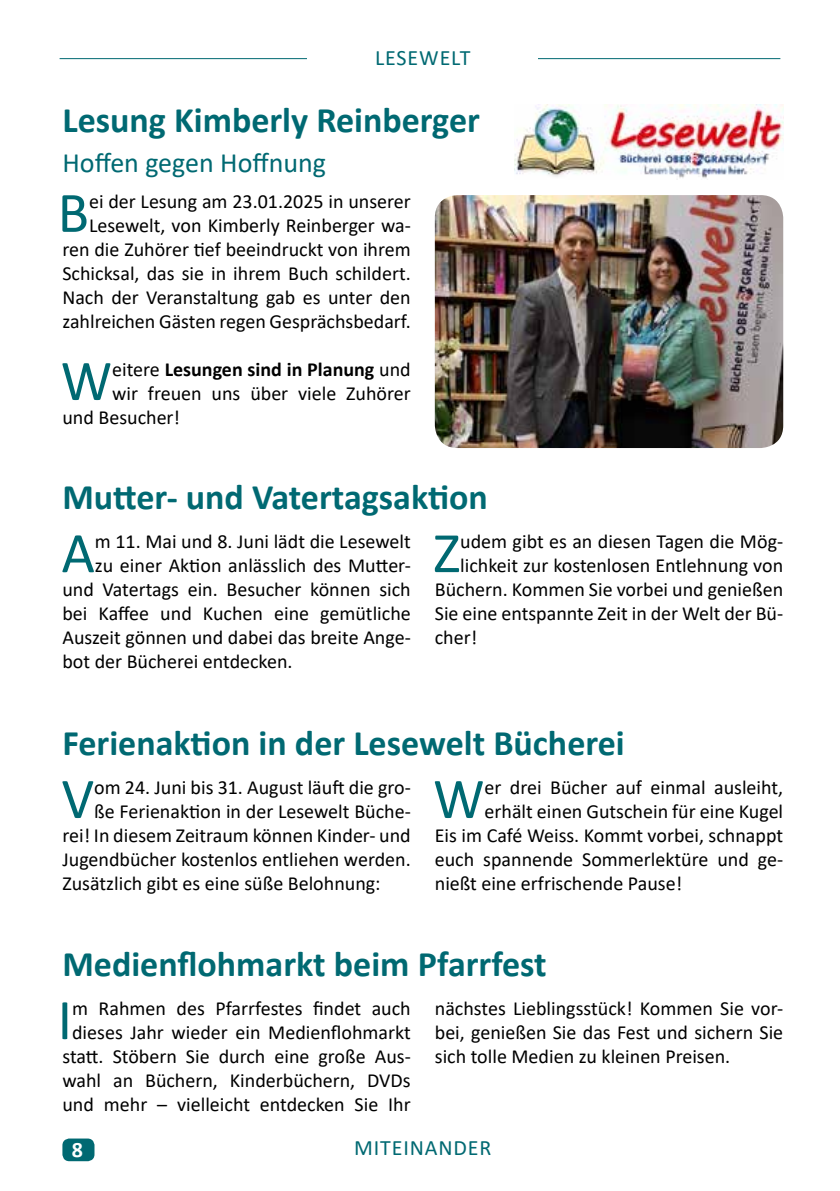
<style>
.page{position:relative;width:840px;height:1191px;background:#fff}
.page>*{position:absolute;margin:0;border:0;box-sizing:border-box;transform-origin:0 0}
.t1{font:57.8px "Calibri";color:#006972}
.t2{font:700 36px "Calibri";color:#006972}
.t3{font:28px "Calibri";color:#006972}
.t4{font:22px "Calibri";letter-spacing:.04em;color:#006972}
.t5{font:700 22px "Calibri";color:#fff}
.t6{font:20px/24px "Calibri";color:#000;text-align:right}
.t7{font:700 20px "Calibri";color:#000}
.s1{font-weight:400}
</style>
<div class="page">
<img style="left:434px;top:195px;width:348px;height:253px">
<hr style="left:60px;top:58px;width:720px;height:1px;background:#006972">
<div style="left:307px;top:38px;width:231px;height:29px;background:#fff"></div>
<div style="left:62px;top:1138px;width:32px;height:23px;background:#006972;border-radius:7px"></div>
<img style="left:514px;top:105px;width:268px;height:73px">
<p class="t4" style="left:375px;top:42px;width:97px">LESEWELT</p>
<h2 class="t2" style="left:62px;top:94px;width:419px">Lesung Kimberly Reinberger</h2>
<h3 class="t3" style="left:62px;top:143px;width:265px">Hoffen gegen Hoffnung</h3>
<p class="t6" style="left:62px;top:189px;width:350px">ei der Lesung am 23.01.2025 in unserer Lesewelt, von Kimberly Reinberger wa&shy;ren die Zuhörer tief beeindruckt von ihrem Schicksal, das sie in ihrem Buch schildert.<br>Nach der Veranstaltung gab es unter den zahlreichen Gästen regen Gesprächsbedarf.</p>
<h1 class="t1" style="left:61px;top:340px;width:53px">W</h1>
<p class="t7" style="left:112px;top:355px;width:300px"><span class="s1">eitere</span> Lesungen sind in Planung <span class="s1">und</span></p>
<h1 class="t1" style="left:58px;top:172px;width:33px">B</h1>
<p class="t6" style="left:112px;top:381px;width:300px">wir freuen uns über viele Zuhörer</p>
<p class="t6" style="left:62px;top:405px;width:119px">und Besucher!</p>
<h2 class="t2" style="left:62px;top:471px;width:427px">Mutter- und Vatertagsaktion</h2>
<h1 class="t1" style="left:61px;top:513px;width:35px">A</h1>
<p class="t6" style="left:95px;top:529px;width:317px">m 11. Mai und 8. Juni lädt die Lesewelt</p>
<p class="t6" style="left:95px;top:553px;width:317px">zu einer Aktion anlässlich des Mutter-</p>
<p class="t6" style="left:62px;top:577px;width:349px">und Vatertags ein. Besucher können sich</p>
<p class="t6" style="left:62px;top:601px;width:349px">bei Kaffee und Kuchen eine gemütliche</p>
<p class="t6" style="left:62px;top:625px;width:349px">Auszeit gönnen und dabei das breite Ange-</p>
<p class="t6" style="left:62px;top:649px;width:231px">bot der Bücherei entdecken.</p>
<h1 class="t1" style="left:433px;top:513px;width:29px">Z</h1>
<p class="t6" style="left:460px;top:529px;width:324px">udem gibt es an diesen Tagen die Mög-</p>
<p class="t6" style="left:460px;top:553px;width:324px">lichkeit zur kostenlosen Entlehnung von</p>
<p class="t6" style="left:434px;top:577px;width:349px">Büchern. Kommen Sie vorbei und genießen</p>
<p class="t6" style="left:434px;top:601px;width:350px">Sie eine entspannte Zeit in der Welt der Bü-</p>
<p class="t6" style="left:434px;top:625px;width:44px">cher!</p>
<h2 class="t2" style="left:62px;top:717px;width:563px">Ferienaktion in der Lesewelt Bücherei</h2>
<h1 class="t1" style="left:61px;top:758px;width:34px">V</h1>
<p class="t6" style="left:94px;top:774px;width:318px">om 24. Juni bis 31. August läuft die gro-</p>
<p class="t6" style="left:94px;top:798px;width:318px">ße Ferienaktion in der Lesewelt Büche-</p>
<p class="t6" style="left:62px;top:822px;width:349px">rei! In diesem Zeitraum können Kinder- und</p>
<p class="t6" style="left:62px;top:846px;width:349px">Jugendbücher kostenlos entliehen werden.</p>
<p class="t6" style="left:62px;top:870px;width:319px">Zusätzlich gibt es eine süße Belohnung:</p>
<h1 class="t1" style="left:433px;top:758px;width:53px">W</h1>
<p class="t6" style="left:484px;top:774px;width:300px">er drei Bücher auf einmal ausleiht,</p>
<p class="t6" style="left:484px;top:798px;width:300px">erhält einen Gutschein für eine Kugel</p>
<p class="t6" style="left:434px;top:822px;width:349px">Eis im Café Weiss. Kommt vorbei, schnappt</p>
<p class="t6" style="left:434px;top:846px;width:349px">euch spannende Sommerlektüre und ge-</p>
<p class="t6" style="left:434px;top:870px;width:249px">nießt eine erfrischende Pause!</p>
<h2 class="t2" style="left:62px;top:938px;width:485px">Medienflohmarkt beim Pfarrfest</h2>
<p class="t6" style="left:62px;top:996px;width:350px;text-align:center">m Rahmen des Pfarrfestes findet auch dieses Jahr wieder ein Medienflohmarkt statt. Stöbern Sie durch eine große Aus&shy;wahl an Büchern, Kinderbüchern, DVDs und mehr – vielleicht entdecken Sie Ihr</p>
<h1 class="t1" style="left:58px;top:979px;width:16px">I</h1>
<p class="t6" style="left:434px;top:996px;width:349px;text-align:justify">nächstes Lieblingsstück! Kommen Sie vor&shy;bei, genießen Sie das Fest und sichern Sie sich tolle Medien zu kleinen Preisen.</p>
<p class="t5" style="left:72px;top:1134px;width:13px">8</p>
<p class="t4" style="left:354px;top:1132px;width:139px">MITEINANDER</p>
</div>
